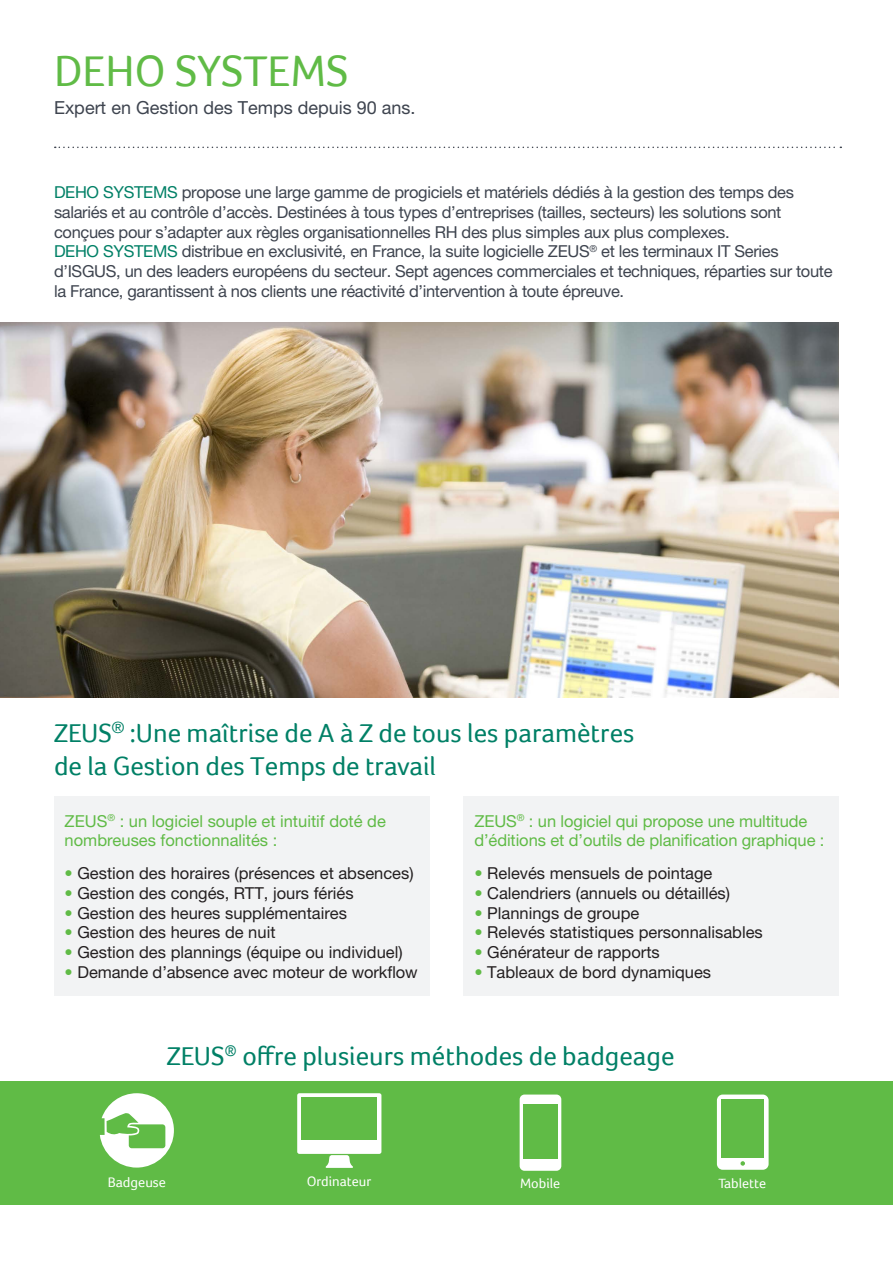
<style>
.page{position:relative;width:893px;height:1263px;background:#fff}
.page>*{position:absolute;margin:0;border:0;box-sizing:border-box;transform-origin:0 0}
.infobulle_p2{font:45px "Foco";color:#60bb46}
.titre_1{font:27px/32.4px "Foco";color:#008066}
.infobulle_p2-2{font:27px "Foco";color:#008066}
.infobulle_p2-3{font:18px "Helvetica Neue";color:#3e444f}
.intro{font:16.5px/19.8px "Helvetica Neue";letter-spacing:-.02em;color:#3e444f}
.t1{font:16.5px "Helvetica Neue";color:#231f20}
.t2{font:16.5px/19.8px "Helvetica Neue";letter-spacing:-.005em;color:#60bb46}
.t3{font:14.25px "Foco";color:#fff}
.t4{font:14.1px "Foco";color:#fff}
.s1{color:#008066}
.s2{color:#60bb46}
</style>
<div class="page">
<div style="left:1px;top:1081px;width:892px;height:123px;background:#60bb46"></div>
<div style="left:54px;top:796px;width:375px;height:200px;background:#f2f3f4"></div>
<div style="left:463px;top:796px;width:376px;height:200px;background:#f2f3f4"></div>
<svg style="left:55px;top:147px;width:786px;height:1px"></svg>
<div style="left:520px;top:1094px;width:41px;height:77px;background:#fff;border-radius:5px"></div>
<div style="left:523px;top:1104px;width:35px;height:54px;background:#60bb46"></div>
<div style="left:297px;top:1093px;width:84px;height:61px;background:#fff;border-radius:2px"></div>
<div style="left:302px;top:1097px;width:75px;height:43px;background:#60bb46"></div>
<svg style="left:325px;top:1155px;width:28px;height:13px"></svg>
<div style="left:717px;top:1094px;width:52px;height:76px;background:#fff;border-radius:6px"></div>
<svg style="left:740px;top:1161px;width:5px;height:5px"></svg>
<div style="left:722px;top:1099px;width:42px;height:58px;background:#60bb46"></div>
<img style="left:0;top:322px;width:839px;height:375px">
<svg style="left:100px;top:1093px;width:74px;height:74px"></svg>
<p class="infobulle_p2" style="left:54px;top:45px;width:296px">DEHO SYSTEMS</p>
<p class="infobulle_p2-3" style="left:54px;top:97px;width:363px">Expert en Gestion des Temps depuis 90 ans.</p>
<p class="intro" style="left:54px;top:182px;width:742px"><span class="s1">DEHO SYSTEMS</span> propose une large gamme de progiciels et matériels dédiés à la gestion des temps des salariés et au contrôle d’accès. Destinées à tous types d’entreprises (tailles, secteurs) les solutions sont conçues pour s’adapter aux règles organisationnelles RH des plus simples aux plus complexes.</p>
<p class="intro" style="left:54px;top:241px;width:780px"><span class="s1">DEHO SYSTEMS</span> distribue en exclusivité, en France, la suite logicielle ZEUS<sup>®</sup> et les terminaux IT Series d’ISGUS, un des leaders européens du secteur. Sept agences commerciales et techniques, réparties sur toute la France, garantissent à nos clients une réactivité d’intervention à toute épreuve.</p>
<p class="titre_1" style="left:54px;top:717px;width:582px">ZEUS<sup>®</sup> :Une maîtrise de A à Z de tous les paramètres de la Gestion des Temps de travail</p>
<p class="t2" style="left:65px;top:810px;width:323px">ZEUS<sup>®</sup> : un logiciel souple et intuitif doté de nombreuses fonctionnalités :</p>
<p class="t1" style="left:65px;top:863px;width:350px"><span class="s2">•</span> Gestion des horaires (présences et absences)</p>
<p class="t1" style="left:65px;top:883px;width:291px"><span class="s2">•</span> Gestion des congés, RTT, jours fériés</p>
<p class="t1" style="left:65px;top:903px;width:284px"><span class="s2">•</span> Gestion des heures supplémentaires</p>
<p class="t1" style="left:65px;top:923px;width:212px"><span class="s2">•</span> Gestion des heures de nuit</p>
<p class="t1" style="left:65px;top:942px;width:340px"><span class="s2">•</span> Gestion des plannings (équipe ou individuel)</p>
<p class="t1" style="left:65px;top:962px;width:355px"><span class="s2">•</span> Demande d’absence avec moteur de workflow</p>
<p class="t2" style="left:474px;top:810px;width:352px">ZEUS<sup>®</sup> : un logiciel qui propose une multitude d’éditions et d’outils de planification graphique :</p>
<p class="t1" style="left:474px;top:863px;width:240px"><span class="s2">•</span> Relevés mensuels de pointage</p>
<p class="t1" style="left:474px;top:883px;width:257px"><span class="s2">•</span> Calendriers (annuels ou détaillés)</p>
<p class="t1" style="left:474px;top:903px;width:167px"><span class="s2">•</span> Plannings de groupe</p>
<p class="t1" style="left:474px;top:923px;width:290px"><span class="s2">•</span> Relevés statistiques personnalisables</p>
<p class="t1" style="left:474px;top:942px;width:187px"><span class="s2">•</span> Générateur de rapports</p>
<p class="t1" style="left:474px;top:962px;width:238px"><span class="s2">•</span> Tableaux de bord dynamiques</p>
<p class="infobulle_p2-2" style="left:167px;top:1040px;width:509px">ZEUS<sup>®</sup> offre plusieurs méthodes de badgeage</p>
<p class="t3" style="left:108px;top:1174px;width:60px">Badgeuse</p>
<p class="t4" style="left:307px;top:1173px;width:66px">Ordinateur</p>
<p class="t4" style="left:520px;top:1175px;width:41px">Mobile</p>
<p class="t4" style="left:718px;top:1175px;width:49px">Tablette</p>
</div>
